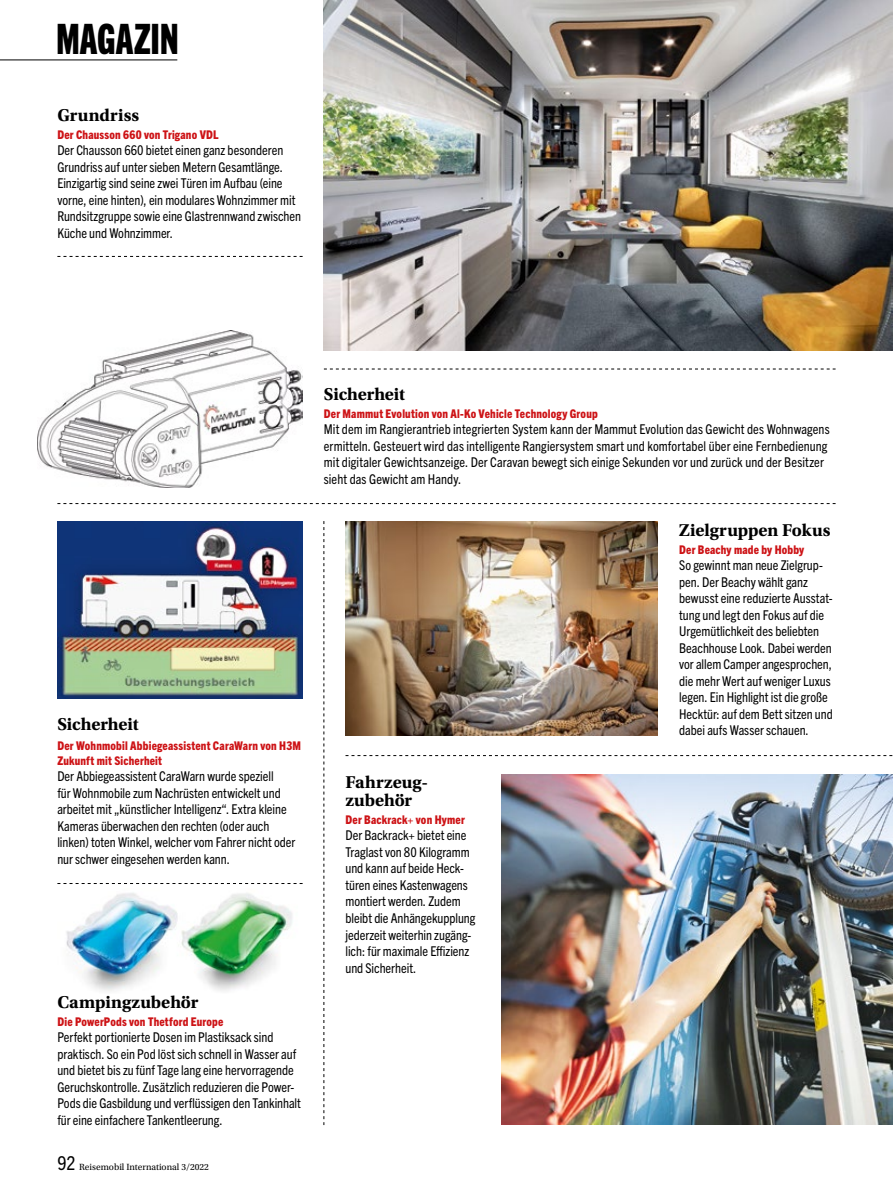
<style>
.page{position:relative;width:893px;height:1191px;background:#fff}
.page>*{position:absolute;margin:0;border:0;box-sizing:border-box;transform-origin:0 0}
.t1{font:42px "Trade Gothic Next LT Pro Hv Cm";letter-spacing:-.005em;color:#000}
.t2{font:700 18px/18px "Utopia Std";letter-spacing:-.005em;color:#000}
.t3{font:condensed 13.5px/16.5px "Trade Gothic Next LT Pro";color:#000}
.t4{font:800 condensed 12px/15px "Trade Gothic Next LT Pro";letter-spacing:.015em;color:#cd1316}
.t5{font:9.45px "Utopia Std";color:#000}
.s1{font-family:"Trade Gothic Next LT Pro";font-stretch:condensed;font-size:19.2px}
</style>
<div class="page">
<hr style="left:0;top:60px;width:177px;height:1px;background:#000">
<img style="left:66px;top:893px;width:226px;height:98px">
<img style="left:324px;top:0;width:569px;height:351px">
<svg style="left:57px;top:256px;width:246px;height:1px"></svg>
<svg style="left:324px;top:369px;width:512px;height:1px"></svg>
<svg style="left:345px;top:755px;width:548px;height:1px"></svg>
<svg style="left:57px;top:503px;width:779px;height:1px"></svg>
<svg style="left:57px;top:883px;width:246px;height:1px"></svg>
<img style="left:37px;top:331px;width:266px;height:156px">
<svg style="left:323px;top:521px;width:1px;height:604px"></svg>
<img style="left:57px;top:521px;width:246px;height:177px">
<img style="left:502px;top:775px;width:391px;height:350px">
<img style="left:345px;top:521px;width:313px;height:214px">
<h1 class="t1" style="left:56px;top:10px;width:124px">MAGAZIN</h1>
<h2 class="t2" style="left:57px;top:106px;width:83px">Grundriss</h2>
<p class="t4" style="left:57px;top:126px;width:163px">Der Chausson 660 von Trigano VDL</p>
<p class="t3" style="left:57px;top:141px;width:245px">Der Chausson 660 bietet einen ganz besonderen Grundriss auf unter sieben Metern Gesamtlänge.<br>Einzigartig sind seine zwei Türen im Aufbau (eine vorne, eine hinten), ein modulares Wohnzimmer mit Rundsitzgruppe sowie eine Glastrennwand zwischen Küche und Wohnzimmer.</p>
<h2 class="t2" style="left:324px;top:385px;width:83px">Sicherheit</h2>
<p class="t4" style="left:324px;top:405px;width:275px">Der Mammut Evolution von Al-Ko Vehicle Technology Group</p>
<p class="t3" style="left:324px;top:420px;width:507px">Mit dem im Rangierantrieb integrierten System kann der Mammut Evolution das Gewicht des Wohnwagens ermitteln. Gesteuert wird das intelligente Rangiersystem smart und komfortabel über eine Fernbedienung mit digitaler Gewichtsanzeige. Der Caravan bewegt sich einige Sekunden vor und zurück und der Besitzer sieht das Gewicht am Handy.</p>
<h2 class="t2" style="left:57px;top:715px;width:83px">Sicherheit</h2>
<p class="t4" style="left:57px;top:737px;width:245px">Der Wohnmobil Abbiegeassistent CaraWarn von H3M<br>Zukunft mit Sicherheit</p>
<p class="t3" style="left:57px;top:767px;width:239px">Der Abbiegeassistent CaraWarn wurde speziell<br>für Wohnmobile zum Nachrüsten entwickelt und arbeitet mit „künstlicher Intelligenz“. Extra kleine Kameras überwachen den rechten (oder auch linken) toten Winkel, welcher vom Fahrer nicht oder nur schwer eingesehen werden kann.</p>
<h2 class="t2" style="left:345px;top:773px;width:84px">Fahrzeug&shy;zubehör</h2>
<p class="t4" style="left:345px;top:811px;width:121px">Der Backrack+ von Hymer</p>
<p class="t3" style="left:345px;top:826px;width:131px">Der Backrack+ bietet eine<br>Traglast von 80 Kilogramm und kann auf beide Heck&shy;türen eines Kastenwagens montiert werden. Zudem bleibt die Anhängekupplung jederzeit weiterhin zugäng&shy;lich: für maximale Effizienz und Sicherheit.</p>
<h2 class="t2" style="left:57px;top:993px;width:143px">Campingzubehör</h2>
<p class="t4" style="left:57px;top:1013px;width:168px">Die PowerPods von Thetford Europe</p>
<p class="t3" style="left:57px;top:1028px;width:245px">Perfekt portionierte Dosen im Plastiksack sind praktisch. So ein Pod löst sich schnell in Wasser auf und bietet bis zu fünf Tage lang eine hervorragende Geruchskontrolle. Zusätzlich reduzieren die Power-Pods die Gasbildung und verflüssigen den Tankinhalt für eine einfachere Tankentleerung.</p>
<p class="t5" style="left:57px;top:1161px;width:153px"><span class="s1">92</span> Reisemobil International 3/2022</p>
<h2 class="t2" style="left:679px;top:521px;width:153px">Zielgruppen Fokus</h2>
<p class="t4" style="left:679px;top:541px;width:127px">Der Beachy made by Hobby</p>
<p class="t3" style="left:679px;top:556px;width:155px">So gewinnt man neue Zielgrup&shy;pen. Der Beachy wählt ganz bewusst eine reduzierte Ausstat&shy;tung und legt den Fokus auf die<br>Urgemütlichkeit des beliebten<br>Beachhouse Look. Dabei werden vor allem Camper angesprochen, die mehr Wert auf weniger Luxus legen. Ein Highlight ist die große<br>Hecktür: auf dem Bett sitzen und dabei aufs Wasser schauen.</p>
</div>
